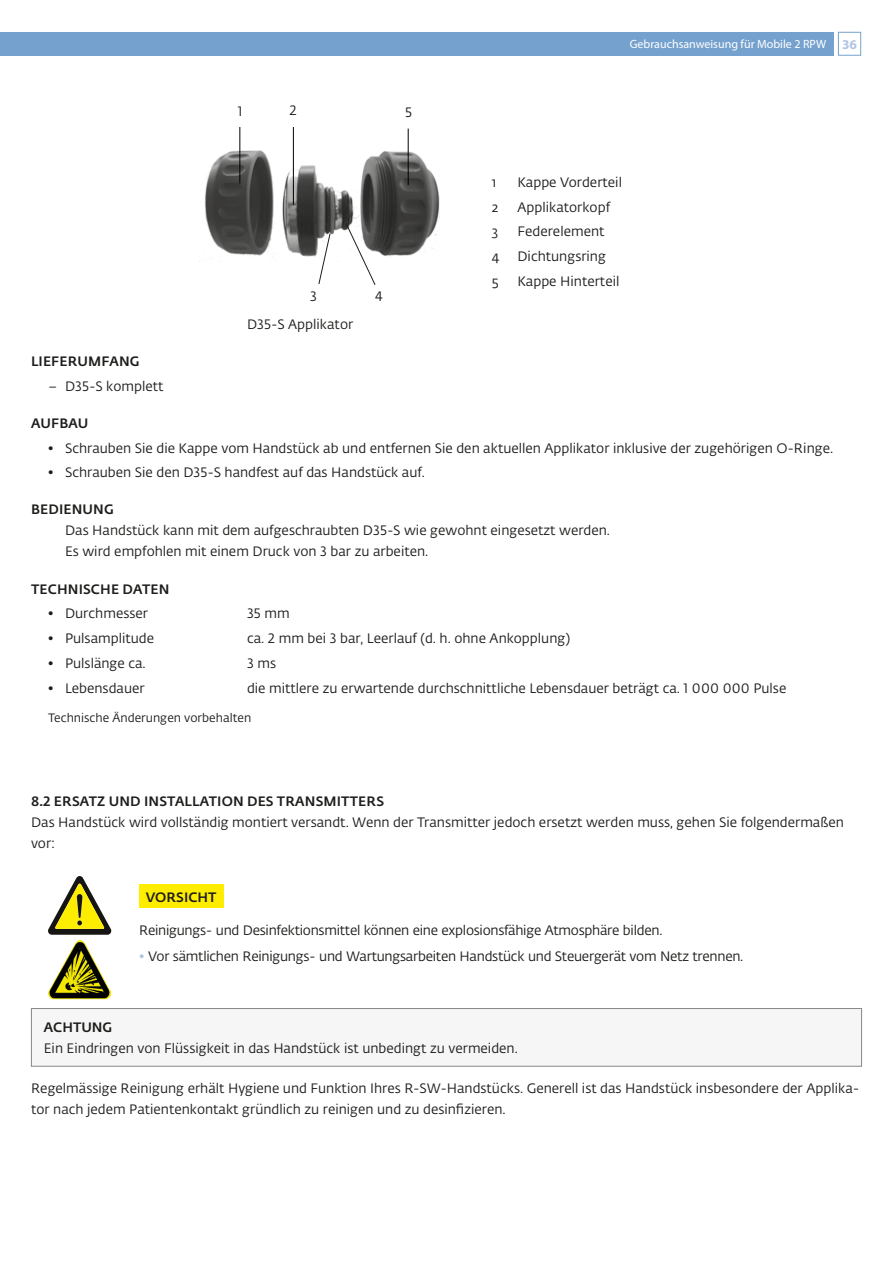
<style>
.page{position:relative;width:893px;height:1263px;background:#fff}
.page>*{position:absolute;margin:0;border:0;box-sizing:border-box;transform-origin:0 0}
.Text{font:13.5px/21px "Fedra Sans Alt Pro";color:#1d1d1b}
.Text-2{font:13.5px "Fedra Sans Alt Pro";letter-spacing:-.02em;color:#1d1d1b}
.Sub_header{font:500 13.5px "Fedra Sans Alt Pro";letter-spacing:.01em;color:#1d1d1b}
.t1{font:12px "Myriad Pro";color:#fff}
.t2{font:12px "Fedra Sans Alt Pro";color:#1d1d1b}
.s1{font-weight:700;font-size:13.5px;color:#afc5e3}
.s2{color:#afc5e3}
.s3{font-weight:500}
</style>
<div class="page">
<div style="left:0;top:32px;width:833px;height:24px;background:#75a1ce"></div>
<div style="left:838px;top:32px;width:23px;height:24px;border:1px solid #75a1ce"></div>
<img style="left:204px;top:146px;width:236px;height:113px">
<hr style="left:293px;top:127px;width:1px;height:77px;background:#000">
<hr style="left:239px;top:127px;width:1px;height:57px;background:#000">
<hr style="left:408px;top:129px;width:1px;height:56px;background:#000">
<svg style="left:345px;top:222px;width:31px;height:63px"></svg>
<svg style="left:318px;top:233px;width:13px;height:51px"></svg>
<div style="left:139px;top:884px;width:84px;height:24px;background:#ffed00"></div>
<svg style="left:48px;top:876px;width:64px;height:58px"></svg>
<img style="left:48px;top:940px;width:63px;height:60px">
<div style="left:31px;top:1008px;width:830px;height:58px;background:#f6f6f6"></div>
<div style="left:31px;top:1008px;width:831px;height:58px;border:1px solid #878787"></div>
<p class="Text" style="left:238px;top:100px;width:6px">1</p>
<p class="Text" style="left:289px;top:100px;width:9px">2</p>
<p class="Text" style="left:405px;top:101px;width:9px">5</p>
<p class="Text" style="left:310px;top:286px;width:8px">3</p>
<p class="Text" style="left:375px;top:286px;width:9px">4</p>
<p class="Text" style="left:247px;top:313px;width:108px">D35-S Applikator</p>
<p class="t1" style="left:630px;top:37px;width:229px">Gebrauchsanweisung für Mobile 2 RPW <span class="s1">36</span></p>
<p class="Text" style="left:492px;top:171px;width:6px">1</p>
<p class="Text" style="left:517px;top:171px;width:106px">Kappe Vorderteil</p>
<p class="Text" style="left:492px;top:196px;width:8px">2</p>
<p class="Text" style="left:517px;top:196px;width:94px">Applikatorkopf</p>
<p class="Text" style="left:492px;top:221px;width:8px">3</p>
<p class="Text" style="left:517px;top:221px;width:89px">Federelement</p>
<p class="Text" style="left:492px;top:245px;width:9px">4</p>
<p class="Text" style="left:517px;top:245px;width:90px">Dichtungsring</p>
<p class="Text" style="left:492px;top:270px;width:8px">5</p>
<p class="Text" style="left:517px;top:270px;width:103px">Kappe Hinterteil</p>
<p class="Sub_header" style="left:31px;top:351px;width:110px">LIEFERUMFANG</p>
<p class="Text" style="left:48px;top:375px;width:117px">– D35-S komplett</p>
<p class="Sub_header" style="left:31px;top:413px;width:59px">AUFBAU</p>
<p class="Text" style="left:48px;top:437px;width:787px">• Schrauben Sie die Kappe vom Handstück ab und entfernen Sie den aktuellen Applikator inklusive der zugehörigen O-Ringe.</p>
<p class="Text" style="left:48px;top:462px;width:378px">• Schrauben Sie den D35-S handfest auf das Handstück auf.</p>
<p class="Sub_header" style="left:31px;top:499px;width:84px">BEDIENUNG</p>
<p class="Text" style="left:65px;top:520px;width:547px">Das Handstück kann mit dem aufgeschraubten D35-S wie gewohnt eingesetzt werden.</p>
<p class="Text" style="left:65px;top:541px;width:365px">Es wird empfohlen mit einem Druck von 3 bar zu arbeiten.</p>
<p class="Sub_header" style="left:31px;top:579px;width:140px">TECHNISCHE DATEN</p>
<p class="Text" style="left:48px;top:603px;width:102px">• Durchmesser</p>
<p class="Text" style="left:247px;top:603px;width:44px">35 mm</p>
<p class="Text" style="left:48px;top:627px;width:108px">• Pulsamplitude</p>
<p class="Text" style="left:247px;top:627px;width:325px">ca. 2 mm bei 3 bar, Leerlauf (d. h. ohne Ankopplung)</p>
<p class="Text" style="left:48px;top:652px;width:99px">• Pulslänge ca.</p>
<p class="Text" style="left:247px;top:652px;width:31px">3 ms</p>
<p class="Text" style="left:48px;top:677px;width:98px">• Lebensdauer</p>
<p class="Text" style="left:247px;top:677px;width:541px">die mittlere zu erwartende durchschnittliche Lebensdauer beträgt ca. 1 000 000 Pulse</p>
<p class="t2" style="left:48px;top:709px;width:205px">Technische Änderungen vorbehalten</p>
<p class="Sub_header" style="left:31px;top:791px;width:354px">8.2 ERSATZ UND INSTALLATION DES TRANSMITTERS</p>
<p class="Text" style="left:31px;top:811px;width:814px">Das Handstück wird vollständig montiert versandt. Wenn der Transmitter jedoch ersetzt werden muss, gehen Sie folgendermaßen vor:</p>
<p class="Sub_header" style="left:146px;top:886px;width:72px">VORSICHT</p>
<p class="Text-2" style="left:139px;top:920px;width:525px">Reinigungs- und Desinfektionsmittel können eine explosionsfähige Atmosphäre bilden.</p>
<p class="Text-2" style="left:139px;top:947px;width:606px"><span class="s2">•</span> Vor sämtlichen Reinigungs- und Wartungsarbeiten Handstück und Steuergerät vom Netz trennen.</p>
<p class="Text" style="left:44px;top:1016px;width:476px"><span class="s3">ACHTUNG<br></span>Ein Eindringen von Flüssigkeit in das Handstück ist unbedingt zu vermeiden.</p>
<p class="Text" style="left:31px;top:1077px;width:830px">Regelmässige Reinigung erhält Hygiene und Funktion Ihres R-SW-Handstücks. Generell ist das Handstück insbesondere der Applika&shy;tor nach jedem Patientenkontakt gründlich zu reinigen und zu desinfizieren.</p>
</div>
